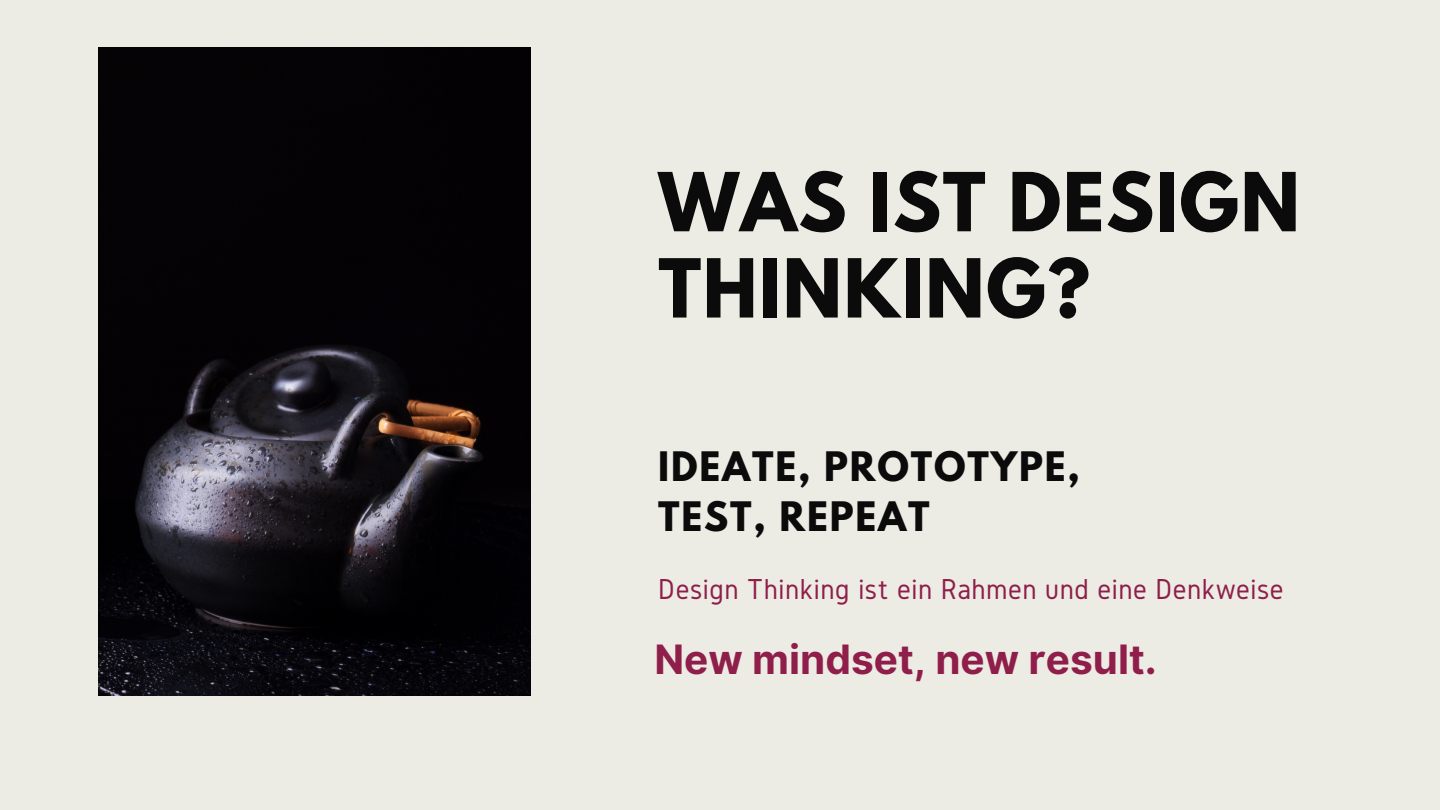
<style>
.page{position:relative;width:1440px;height:810px;background:#ecece5}
.page>*{position:absolute;margin:0;border:0;box-sizing:border-box;transform-origin:0 0}
.t1{font:700 72px/86.2px "League Spartan";letter-spacing:.02em;color:#0b0b0b}
.t2{font:700 40.5px "Inter";color:#8f1e4a}
.t3{font:700 36px "League Spartan";letter-spacing:.05em;color:#0b0b0b}
.t4{font:30px "Gidole";letter-spacing:.02em;color:#8f1e4a}
</style>
<div class="page">
<img style="left:98px;top:48px;width:432px;height:648px">
<p class="t1" style="left:658px;top:168px;width:643px">WAS IST DESIGN<br>THINKING?</p>
<p class="t3" style="left:658px;top:449px;width:423px">IDEATE, PROTOTYPE,</p>
<p class="t3" style="left:658px;top:499px;width:273px">TEST, REPEAT</p>
<p class="t4" style="left:658px;top:572px;width:627px">Design Thinking ist ein Rahmen und eine Denkweise</p>
<p class="t2" style="left:654px;top:635px;width:504px">New mindset, new result.</p>
</div>
